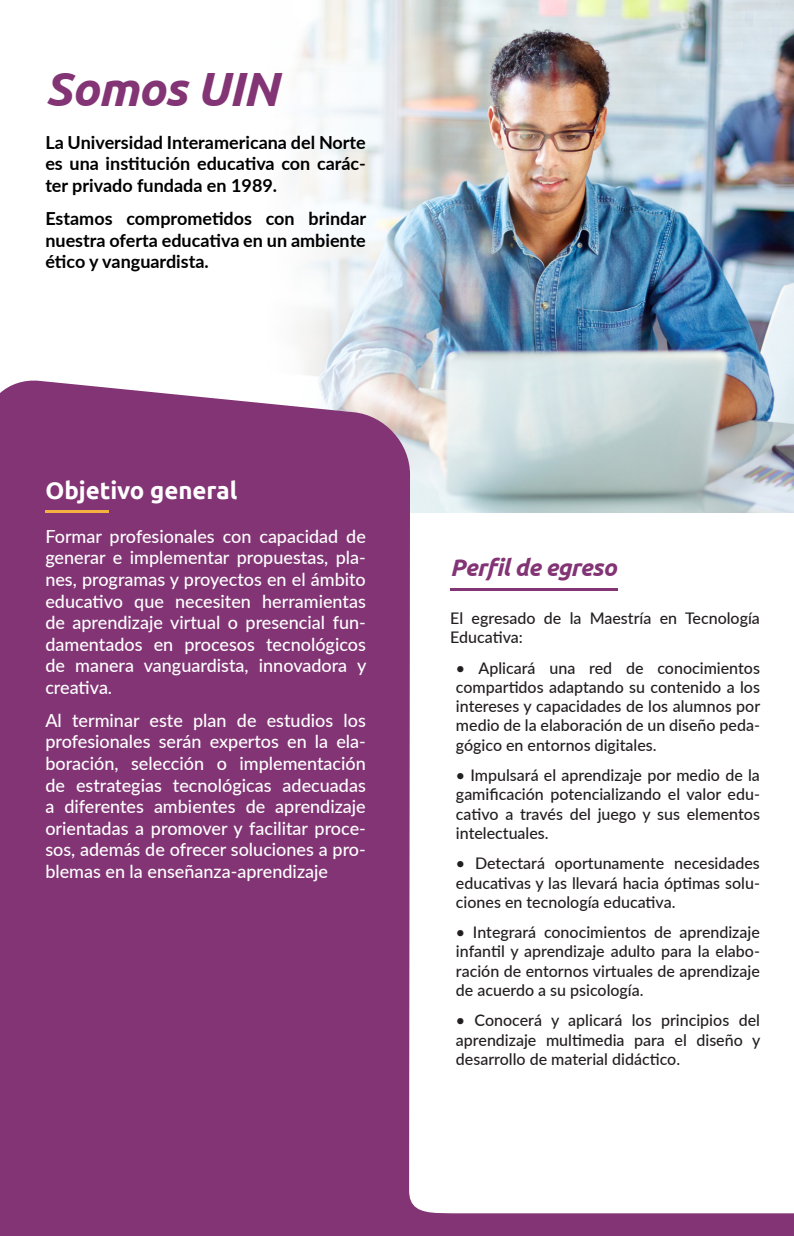
<style>
.page{position:relative;width:794px;height:1236px;background:#fff}
.page>*{position:absolute;margin:0;border:0;box-sizing:border-box;transform-origin:0 0}
.t1{font:italic 700 48px "Ubuntu";letter-spacing:-.02em;color:#833475}
.t2{font:700 24px "Ubuntu";color:#fff}
.t3{font:italic 700 24px "Ubuntu";letter-spacing:-.025em;color:#833475}
.t4{font:500 18px/21.6px "Lato";color:#fff;text-align:justify}
.t5{font:700 18px/21.6px "Lato";color:#000;text-align:justify}
.t6{font:500 16px/19.2px "Lato";color:#231f20;text-align:justify}
</style>
<div class="page">
<img style="left:291px;top:0;width:503px;height:513px">
<div style="left:0;top:378px;width:410px;height:858px;background:#833475"></div>
<svg style="left:368px;top:1148px;width:426px;height:88px"></svg>
<hr style="left:45px;top:510px;width:64px;height:3px;background:#f4b040">
<hr style="left:450px;top:588px;width:168px;height:3px;background:#833475">
<p class="t1" style="left:45px;top:60px;width:234px">Somos UIN</p>
<p class="t5" style="left:45px;top:131px;width:322px">La Universidad Interamericana del Norte es una institución educativa con carác&shy;ter privado fundada en 1989.</p>
<p class="t5" style="left:45px;top:207px;width:322px">Estamos comprometidos con brindar nuestra oferta educativa en un ambiente ético y vanguardista.</p>
<p class="t2" style="left:45px;top:476px;width:193px">Objetivo general</p>
<p class="t4" style="left:45px;top:525px;width:322px">Formar profesionales con capacidad de generar e implementar propuestas, pla&shy;nes, programas y proyectos en el ámbito educativo que necesiten herramientas de aprendizaje virtual o presencial fun&shy;damentados en procesos tecnológicos de manera vanguardista, innovadora y creativa.</p>
<p class="t4" style="left:45px;top:709px;width:322px">Al terminar este plan de estudios los profesionales serán expertos en la ela&shy;boración, selección o implementación de estrategias tecnológicas adecuadas a diferentes ambientes de aprendizaje orientadas a promover y facilitar proce&shy;sos, además de ofrecer soluciones a pro&shy;blemas en la enseñanza-aprendizaje</p>
<p class="t3" style="left:450px;top:553px;width:168px">Perfil de egreso</p>
<p class="t6" style="left:450px;top:608px;width:311px">El egresado de la Maestría en Tecnología<br>Educativa:</p>
<p class="t6" style="left:456px;top:658px;width:306px">• Aplicará una red de conocimientos compartidos adaptando su contenido a los intereses y capacidades de los alumnos por medio de la elaboración de un diseño peda&shy;gógico en entornos digitales.</p>
<p class="t6" style="left:456px;top:765px;width:305px">• Impulsará el aprendizaje por medio de la gamificación potencializando el valor edu&shy;cativo a través del juego y sus elementos intelectuales.</p>
<p class="t6" style="left:456px;top:853px;width:305px">• Detectará oportunamente necesidades educativas y las llevará hacia óptimas solu&shy;ciones en tecnología educativa.</p>
<p class="t6" style="left:456px;top:922px;width:305px">• Integrará conocimientos de aprendizaje infantil y aprendizaje adulto para la elabo&shy;ración de entornos virtuales de aprendizaje de acuerdo a su psicología.</p>
<p class="t6" style="left:456px;top:1010px;width:306px">• Conocerá y aplicará los principios del aprendizaje multimedia para el diseño y desarrollo de material didáctico.</p>
</div>
